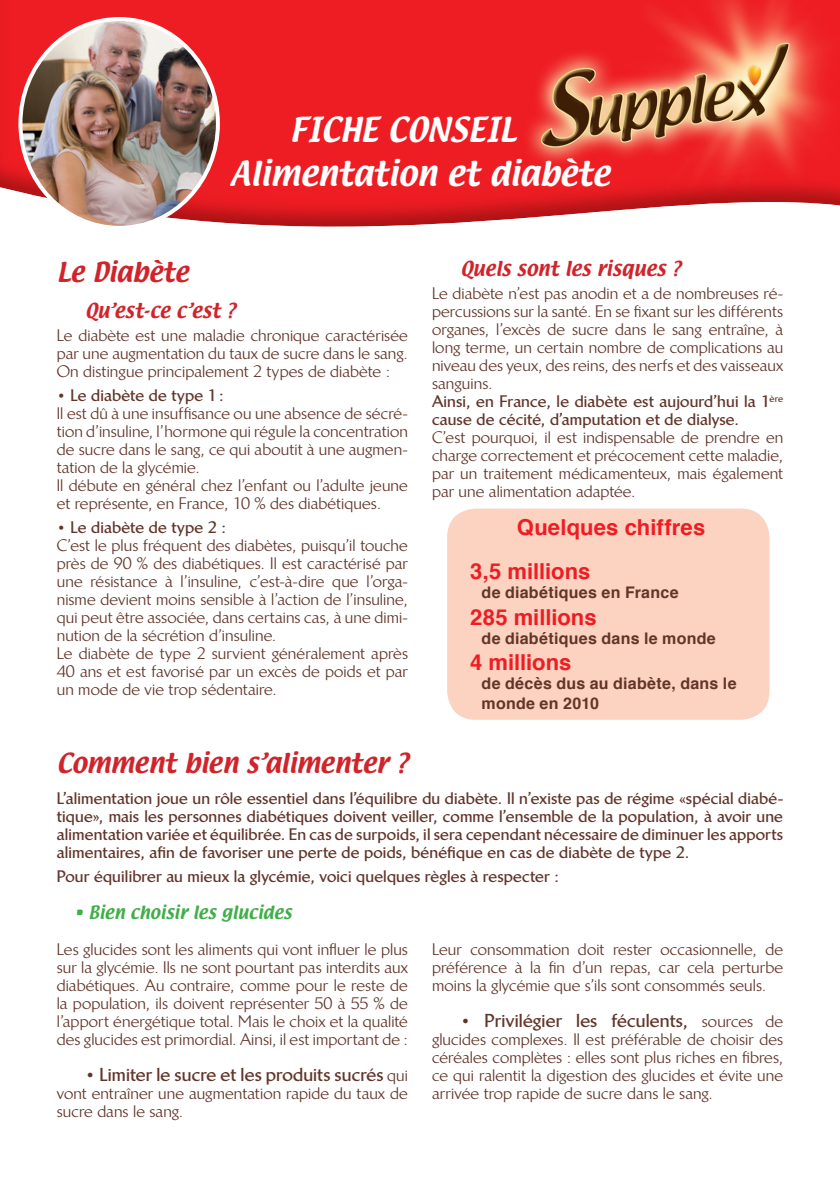
<style>
.page{position:relative;width:840px;height:1191px;background:#fff}
.page>*{position:absolute;margin:0;border:0;box-sizing:border-box;transform-origin:0 0}
.t1{font:30px "Textile";color:#fff}
.t2{font:24px "Textile";color:#d1232a}
.TEXTE{font:700 22px "Helvetica";color:#ee1d23}
.TEXTE-2{font:700 18px "Linotype Brewery";letter-spacing:.005em;color:#623529}
.t3{font:18px "Textile";letter-spacing:.005em;color:#d1232a}
.TEXTE-3{font:16px/18px "Linotype Brewery";letter-spacing:.005em;color:#623529;text-align:justify}
.TEXTE-4{font:700 16px/18px "Linotype Brewery";letter-spacing:.01em;color:#623529}
.TEXTE-5{font:700 16px/19.2px "Helvetica";letter-spacing:.015em;color:#623529}
.t4{font:16px "Textile";letter-spacing:.01em;color:#40ae49}
.s1{font-weight:400;font-size:16px}
</style>
<div class="page">
<div style="left:447px;top:508px;width:322px;height:212px;background:#fcd2c0;border-radius:28px"></div>
<div style="left:0;top:0;width:839px;height:230px;background:#623529;opacity:.5"></div>
<img style="left:490px;top:0;width:349px;height:213px">
<img style="left:20px;top:19px;width:198px;height:209px">
<div style="left:18px;top:17px;width:202px;height:213px;border:4px solid #fff;border-radius:50%"></div>
<p class="t1" style="left:289px;top:109px;width:228px">FICHE CONSEIL</p>
<p class="t1" style="left:230px;top:152px;width:381px">Alimentation et diabète</p>
<p class="t2" style="left:57px;top:255px;width:133px">Le Diabète</p>
<p class="t3" style="left:85px;top:298px;width:152px">Qu’est-ce c’est ?</p>
<p class="TEXTE-3" style="left:57px;top:327px;width:352px">Le diabète est une maladie chronique caractérisée par une augmentation du taux de sucre dans le sang.</p>
<p class="TEXTE-3" style="left:57px;top:363px;width:335px">On distingue principalement 2 types de diabète :</p>
<p class="TEXTE-4" style="left:57px;top:386px;width:168px">• Le diabète de type 1:</p>
<p class="TEXTE-3" style="left:57px;top:404px;width:352px">Il est dû à une insuffisance ou une absence de sécré&shy;tion d’insuline, l’hormone qui régule la concentration de sucre dans le sang, ce qui aboutit à une augmen&shy;tation de la glycémie.</p>
<p class="TEXTE-3" style="left:57px;top:476px;width:352px">Il débute en général chez l’enfant ou l’adulte jeune et représente, en France, 10 % des diabétiques.</p>
<p class="TEXTE-4" style="left:57px;top:518px;width:171px">• Le diabète de type 2 :</p>
<p class="TEXTE-3" style="left:57px;top:536px;width:352px">C’est le plus fréquent des diabètes, puisqu’il touche près de 90 % des diabétiques. Il est caractérisé par une résistance à l’insuline, c’est-à-dire que l’orga&shy;nisme devient moins sensible à l’action de l’insuline, qui peut être associée, dans certains cas, à une dimi&shy;nution de la sécrétion d’insuline.</p>
<p class="TEXTE-3" style="left:57px;top:644px;width:352px">Le diabète de type 2 survient généralement après 40 ans et est favorisé par un excès de poids et par un mode de vie trop sédentaire.</p>
<p class="t2" style="left:57px;top:746px;width:353px">Comment bien s’alimenter ?</p>
<p class="t3" style="left:460px;top:256px;width:222px">Quels sont les risques ?</p>
<p class="TEXTE-3" style="left:432px;top:285px;width:352px">Le diabète n’est pas anodin et a de nombreuses ré&shy;percussions sur la santé. En se fixant sur les différents organes, l’excès de sucre dans le sang entraîne, à long terme, un certain nombre de complications au niveau des yeux, des reins, des nerfs et des vaisseaux sanguins.</p>
<p class="TEXTE-4" style="left:432px;top:393px;width:352px">Ainsi, en France, le diabète est aujourd’hui la 1<sup>ère </sup>cause de cécité, d’amputation et de dialyse.</p>
<p class="TEXTE-3" style="left:432px;top:429px;width:352px">C’est pourquoi, il est indispensable de prendre en charge correctement et précocement cette maladie, par un traitement médicamenteux, mais également par une alimentation adaptée.</p>
<p class="TEXTE" style="left:516px;top:509px;width:190px">Quelques chiffres</p>
<p class="TEXTE" style="left:470px;top:553px;width:122px">3,5 millions</p>
<p class="TEXTE-5" style="left:481px;top:583px;width:198px">de diabétiques en France</p>
<p class="TEXTE" style="left:470px;top:599px;width:128px">285 millions</p>
<p class="TEXTE-5" style="left:481px;top:629px;width:235px">de diabétiques dans le monde</p>
<p class="TEXTE" style="left:470px;top:645px;width:103px">4 millions</p>
<p class="TEXTE-5" style="left:481px;top:674px;width:256px">de décès dus au diabète, dans le monde en 2010</p>
<p class="TEXTE-4" style="left:57px;top:789px;width:727px;text-align:justify">L’alimentation joue un rôle essentiel dans l’équilibre du diabète. Il n’existe pas de régime «spécial diabé&shy;tique», mais les personnes diabétiques doivent veiller, comme l’ensemble de la population, à avoir une alimentation variée et équilibrée. En cas de surpoids, il sera cependant nécessaire de diminuer les apports alimentaires, afin de favoriser une perte de poids, bénéfique en cas de diabète de type 2.</p>
<p class="TEXTE-4" style="left:57px;top:867px;width:503px">Pour équilibrer au mieux la glycémie, voici quelques règles à respecter :</p>
<p class="t4" style="left:74px;top:901px;width:219px">• Bien choisir les glucides</p>
<p class="TEXTE-3" style="left:57px;top:940px;width:352px">Les glucides sont les aliments qui vont influer le plus sur la glycémie. Ils ne sont pourtant pas interdits aux diabétiques. Au contraire, comme pour le reste de la population, ils doivent représenter 50 à 55 % de l’apport énergétique total. Mais le choix et la qualité des glucides est primordial. Ainsi, il est important de :</p>
<p class="TEXTE-2" style="left:85px;top:1063px;width:324px">• Limiter le sucre et les produits sucrés <span class="s1">qui</span></p>
<p class="TEXTE-3" style="left:57px;top:1084px;width:352px">vont entraîner une augmentation rapide du taux de sucre dans le sang.</p>
<p class="TEXTE-3" style="left:432px;top:940px;width:352px">Leur consommation doit rester occasionnelle, de préférence à la fin d’un repas, car cela perturbe moins la glycémie que s’ils sont consommés seuls.</p>
<p class="TEXTE-2" style="left:460px;top:1009px;width:324px">• Privilégier les féculents, <span class="s1">sources de</span></p>
<p class="TEXTE-3" style="left:432px;top:1030px;width:352px">glucides complexes. Il est préférable de choisir des céréales complètes : elles sont plus riches en fibres, ce qui ralentit la digestion des glucides et évite une arrivée trop rapide de sucre dans le sang.</p>
</div>
